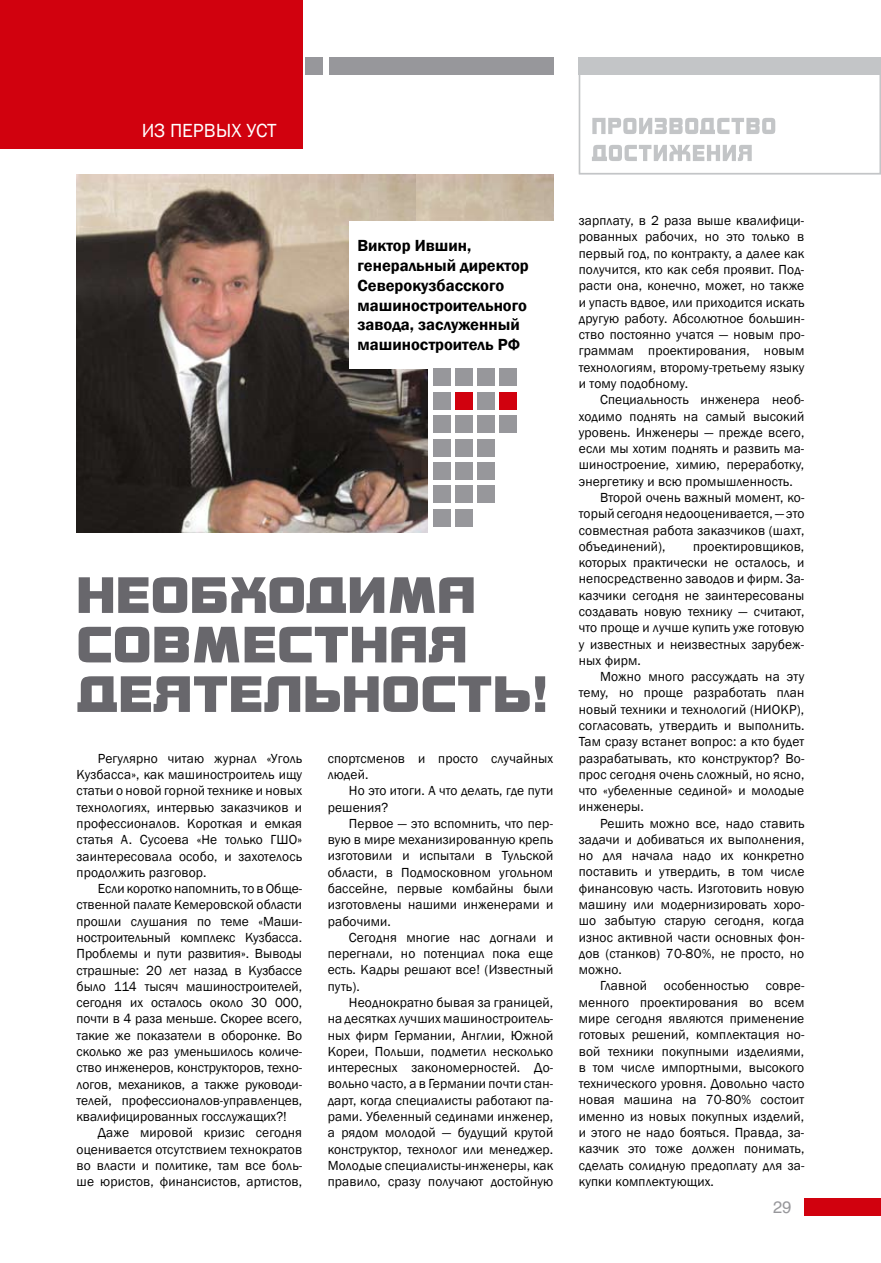
<style>
.page{position:relative;width:881px;height:1263px;background:#fff}
.page>*{position:absolute;margin:0;border:0;box-sizing:border-box;transform-origin:0 0}
.t1{font:19.5px "Franklin Gothic";color:#fff}
.t2{font:600 16.5px/19.8px "Franklin Gothic";color:#000}
.t3{font:16.5px "Helios";color:#97979b}
.t4{font:13.5px/16.4px "Franklin Gothic";letter-spacing:.01em;color:#000;text-align:justify}
</style>
<div class="page">
<div style="left:578px;top:57px;width:302px;height:117px;border:2px solid #c3c5c7"></div>
<div style="left:329px;top:58px;width:224px;height:17px;background:#97979b"></div>
<div style="left:578px;top:58px;width:302px;height:17px;background:#c3c5c7"></div>
<svg style="left:592px;top:145px;width:159px;height:16px"></svg>
<svg style="left:592px;top:118px;width:183px;height:16px"></svg>
<div style="left:804px;top:1198px;width:76px;height:17px;background:#d1010e"></div>
<div style="left:305px;top:58px;width:17px;height:17px;background:#97979b"></div>
<div style="left:0;top:0;width:302px;height:149px;background:#d1010e"></div>
<svg style="left:77px;top:676px;width:468px;height:36px"></svg>
<svg style="left:79px;top:627px;width:386px;height:35px"></svg>
<svg style="left:79px;top:577px;width:394px;height:36px"></svg>
<img style="left:77px;top:174px;width:350px;height:358px">
<div style="left:349px;top:221px;width:204px;height:148px;background:#fff"></div>
<div style="left:499px;top:416px;width:17px;height:17px;background:#97979b"></div>
<div style="left:499px;top:392px;width:17px;height:17px;background:#d1010e"></div>
<div style="left:499px;top:369px;width:17px;height:17px;background:#97979b"></div>
<div style="left:477px;top:486px;width:17px;height:17px;background:#97979b"></div>
<div style="left:477px;top:462px;width:17px;height:17px;background:#97979b"></div>
<div style="left:477px;top:439px;width:17px;height:17px;background:#97979b"></div>
<div style="left:477px;top:416px;width:17px;height:17px;background:#97979b"></div>
<div style="left:477px;top:392px;width:17px;height:17px;background:#97979b"></div>
<div style="left:477px;top:369px;width:17px;height:17px;background:#97979b"></div>
<div style="left:455px;top:509px;width:17px;height:17px;background:#97979b"></div>
<div style="left:455px;top:486px;width:17px;height:17px;background:#97979b"></div>
<div style="left:455px;top:462px;width:17px;height:17px;background:#97979b"></div>
<div style="left:455px;top:439px;width:17px;height:17px;background:#97979b"></div>
<div style="left:455px;top:416px;width:17px;height:17px;background:#97979b"></div>
<div style="left:455px;top:392px;width:17px;height:17px;background:#d1010e"></div>
<div style="left:455px;top:369px;width:17px;height:17px;background:#97979b"></div>
<div style="left:433px;top:509px;width:18px;height:17px;background:#97979b"></div>
<div style="left:433px;top:486px;width:18px;height:17px;background:#97979b"></div>
<div style="left:433px;top:462px;width:18px;height:17px;background:#97979b"></div>
<div style="left:433px;top:439px;width:18px;height:17px;background:#97979b"></div>
<div style="left:433px;top:416px;width:18px;height:17px;background:#97979b"></div>
<div style="left:433px;top:392px;width:18px;height:17px;background:#97979b"></div>
<div style="left:433px;top:369px;width:18px;height:17px;background:#97979b"></div>
<h1 class="t1" style="left:142px;top:118px;width:40px">Из перв</h1>
<h1 class="t1" style="left:215px;top:118px;width:42px">ых уст</h1>
<p class="t4" style="left:77px;top:750px;width:227px;text-indent:21px">Регулярно читаю журнал «Уголь Кузбасса», как машиностроитель ищу статьи о новой горной технике и новых технологиях, интервью заказчиков и профессионалов. Короткая и емкая статья А. Сусоева «Не только ГШО» заинтересовала особо, и захотелось продолжить разговор.</p>
<p class="t4" style="left:77px;top:881px;width:227px;text-indent:21px">Если коротко напомнить, то в Обще&shy;ственной палате Кемеровской области прошли слушания по теме «Маши&shy;ностроительный комплекс Кузбасса.<br>Проблемы и пути развития». Выводы страшные: 20 лет назад в Кузбассе было 114 тысяч машиностроителей, сегодня их осталось около 30 000, почти в 4 раза меньше. Скорее всего, такие же показатели в оборонке. Во сколько же раз уменьшилось количе&shy;ство инженеров, конструкторов, техно&shy;логов, механиков, а также руководи&shy;телей, профессионалов-управленцев, квалифицированных госслужащих?!</p>
<p class="t4" style="left:77px;top:1125px;width:227px;text-indent:21px">Даже мировой кризис сегодня оценивается отсутствием технократов во власти и политике, там все боль&shy;ше юристов, финансистов, артистов,</p>
<p class="t2" style="left:357px;top:236px;width:173px">Виктор Ившин, генеральный директор<br>Северокузбасского машиностроительного завода, заслуженный машиностроитель РФ</p>
<p class="t4" style="left:327px;top:750px;width:227px">спортсменов и просто случайных людей.</p>
<p class="t4" style="left:327px;top:783px;width:227px;text-indent:21px">Но это итоги. А что делать, где пути решения?</p>
<p class="t4" style="left:327px;top:815px;width:227px;text-indent:21px">Первое — это вспомнить, что пер&shy;вую в мире механизированную крепь изготовили и испытали в Тульской области, в Подмосковном угольном бассейне, первые комбайны были изготовлены нашими инженерами и рабочими.</p>
<p class="t4" style="left:327px;top:929px;width:227px;text-indent:21px">Сегодня многие нас догнали и перегнали, но потенциал пока еще есть. Кадры решают все! (Известный путь).</p>
<p class="t4" style="left:327px;top:994px;width:227px;text-indent:21px">Неоднократно бывая за границей, на десятках лучших машиностроитель&shy;ных фирм Германии, Англии, Южной Кореи, Польши, подметил несколько интересных закономерностей. До&shy;вольно часто, а в Германии почти стан&shy;дарт, когда специалисты работают па&shy;рами. Убеленный сединами инженер, а рядом молодой — будущий крутой конструктор, технолог или менеджер.<br>Молодые специалисты-инженеры, как правило, сразу получают достойную</p>
<p class="t4" style="left:578px;top:213px;width:227px">зарплату, в 2 раза выше квалифици&shy;рованных рабочих, но это только в первый год, по контракту, а далее как получится, кто как себя проявит. Под&shy;расти она, конечно, может, но также и упасть вдвое, или приходится искать другую работу. Абсолютное большин&shy;ство постоянно учатся — новым про&shy;граммам проектирования, новым технологиям, второму-третьему языку и тому подобному.</p>
<p class="t4" style="left:600px;top:392px;width:206px">Специальность инженера необ-</p>
<p class="t4" style="left:578px;top:408px;width:227px">ходимо поднять на самый высокий</p>
<p class="t4" style="left:578px;top:424px;width:227px">уровень. Инженеры — прежде всего,</p>
<p class="t4" style="left:578px;top:441px;width:227px">если мы хотим поднять и развить ма-</p>
<p class="t4" style="left:578px;top:457px;width:227px">шиностроение, химию, переработку,</p>
<p class="t4" style="left:578px;top:473px;width:215px">энергетику и всю промышленность.</p>
<p class="t4" style="left:600px;top:490px;width:206px">Второй очень важный момент, ко-</p>
<p class="t4" style="left:578px;top:506px;width:227px">торый сегодня недооценивается, — это</p>
<p class="t4" style="left:578px;top:522px;width:227px">совместная работа заказчиков (шахт,</p>
<p class="t4" style="left:578px;top:538px;width:88px">объединений),</p>
<p class="t4" style="left:578px;top:538px;width:227px;text-indent:114px">проектировщиков, которых практически не осталось, и непосредственно заводов и фирм. За&shy;казчики сегодня не заинтересованы создавать новую технику — считают, что проще и лучше купить уже готовую у известных и неизвестных зарубеж&shy;ных фирм.</p>
<p class="t4" style="left:578px;top:669px;width:227px;text-indent:21px">Можно много рассуждать на эту тему, но проще разработать план новый техники и технологий (НИОКР), согласовать, утвердить и выполнить.<br>Там сразу встанет вопрос: а кто будет разрабатывать, кто конструктор? Во&shy;прос сегодня очень сложный, но ясно, что «убеленные сединой» и молодые инженеры.</p>
<p class="t4" style="left:578px;top:815px;width:227px;text-indent:21px">Решить можно все, надо ставить задачи и добиваться их выполнения, но для начала надо их конкретно поставить и утвердить, в том числе финансовую часть. Изготовить новую машину или модернизировать хоро&shy;шо забытую старую сегодня, когда износ активной части основных фон&shy;дов (станков) 70-80%, не просто, но можно.</p>
<p class="t4" style="left:578px;top:978px;width:227px;text-indent:21px">Главной особенностью совре&shy;менного проектирования во всем мире сегодня являются применение готовых решений, комплектация но&shy;вой техники покупными изделиями, в том числе импортными, высокого технического уровня. Довольно часто новая машина на 70-80% состоит именно из новых покупных изделий, и этого не надо бояться. Правда, за&shy;казчик это тоже должен понимать, сделать солидную предоплату для за&shy;купки комплектующих.</p>
<p class="t3" style="left:772px;top:1197px;width:20px">29</p>
</div>
